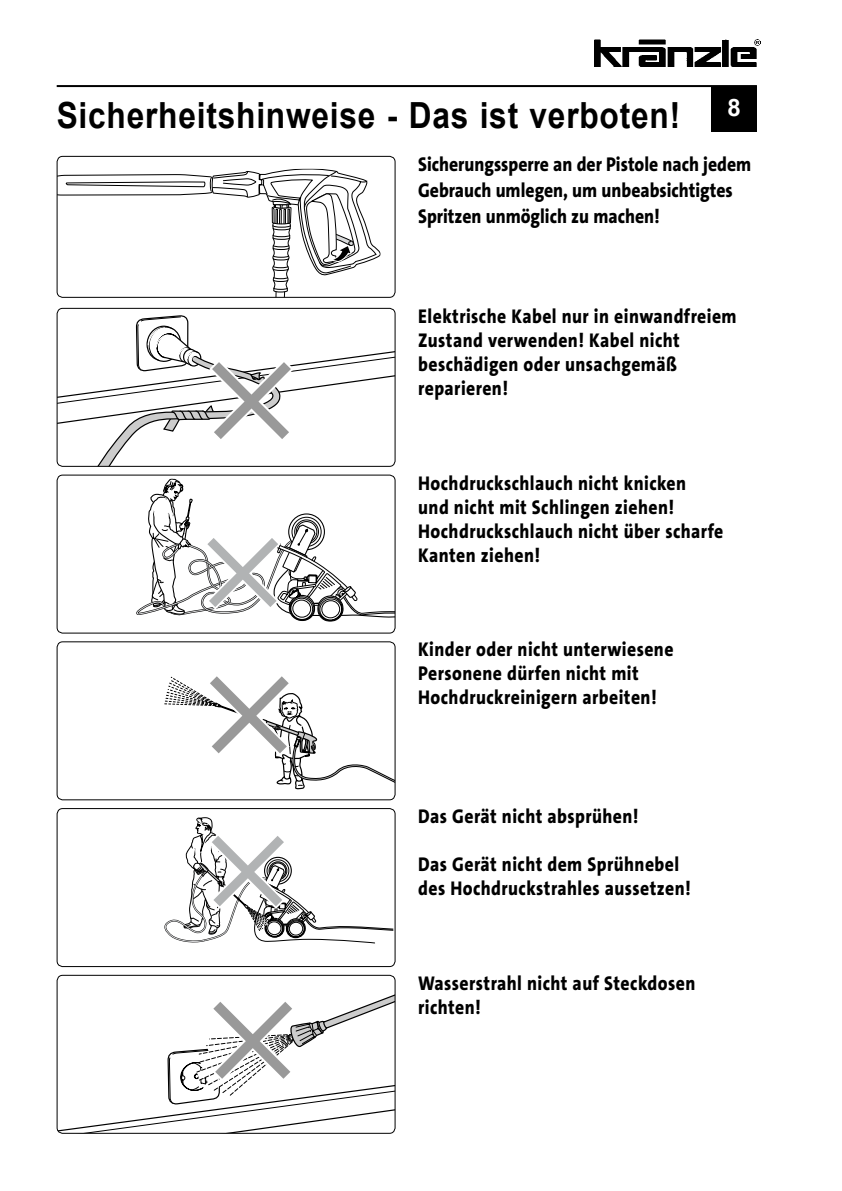
<style>
.page{position:relative;width:842px;height:1191px;background:#fff}
.page>*{position:absolute;margin:0;border:0;box-sizing:border-box;transform-origin:0 0}
.t1{font:700 36px "Arial";letter-spacing:.025em;color:#000;scale:.88 1}
.t2{font:700 24px "Arial";color:#fff}
.t3{font:800 20px/24px "The Sans C4 s";letter-spacing:.025em;color:#000;scale:.88 1}
.t4{font:800 20px/26px "The Sans C4 s";color:#000;scale:.88 1}
</style>
<div class="page">
<img style="left:595px;top:40px;width:166px;height:26px">
<div style="left:711px;top:86px;width:46px;height:45px;background:#000"></div>
<hr style="left:57px;top:85px;width:700px;height:2px;background:#000">
<svg style="left:57px;top:169px;width:324px;height:128px"></svg>
<div style="left:57px;top:156px;width:338px;height:142px;border:1px solid #000;border-radius:6px"></div>
<svg style="left:57px;top:315px;width:338px;height:151px"></svg>
<div style="left:57px;top:308px;width:338px;height:159px;border:1px solid #000;border-radius:6px"></div>
<svg style="left:136px;top:478px;width:257px;height:144px"></svg>
<div style="left:57px;top:475px;width:338px;height:158px;border:1px solid #000;border-radius:6px"></div>
<svg style="left:164px;top:676px;width:229px;height:114px"></svg>
<div style="left:57px;top:641px;width:338px;height:159px;border:1px solid #000;border-radius:6px"></div>
<svg style="left:164px;top:817px;width:229px;height:126px"></svg>
<div style="left:57px;top:808px;width:338px;height:159px;border:1px solid #000;border-radius:6px"></div>
<svg style="left:57px;top:995px;width:338px;height:138px"></svg>
<div style="left:57px;top:975px;width:338px;height:158px;border:1px solid #000;border-radius:6px"></div>
<h1 class="t1" style="left:57px;top:92px;width:710px">Sicherheitshinweise - Das ist verboten!</h1>
<p class="t2" style="left:727px;top:91px;width:15px">8</p>
<p class="t4" style="left:418px;top:151px;width:380px">Sicherungssperre an der Pistole nach jedem<br>Gebrauch umlegen, um unbeabsichtigtes<br>Spritzen unmöglich zu machen!</p>
<p class="t3" style="left:418px;top:304px;width:363px">Elektrische Kabel nur in einwandfreiem<br>Zustand verwenden! Kabel nicht beschädigen oder unsachgemäß reparieren!</p>
<p class="t3" style="left:418px;top:471px;width:348px">Hochdruckschlauch nicht knicken<br>und nicht mit Schlingen ziehen!<br>Hochdruckschlauch nicht über scharfe<br>Kanten ziehen!</p>
<p class="t3" style="left:418px;top:637px;width:292px">Kinder oder nicht unterwiesene<br>Personene dürfen nicht mit<br>Hochdruckreinigern arbeiten!</p>
<p class="t3" style="left:418px;top:804px;width:252px">Das Gerät nicht absprühen!</p>
<p class="t3" style="left:418px;top:852px;width:311px">Das Gerät nicht dem Sprühnebel des Hochdruckstrahles aussetzen!</p>
<p class="t3" style="left:418px;top:971px;width:317px">Wasserstrahl nicht auf Steckdosen richten!</p>
</div>
